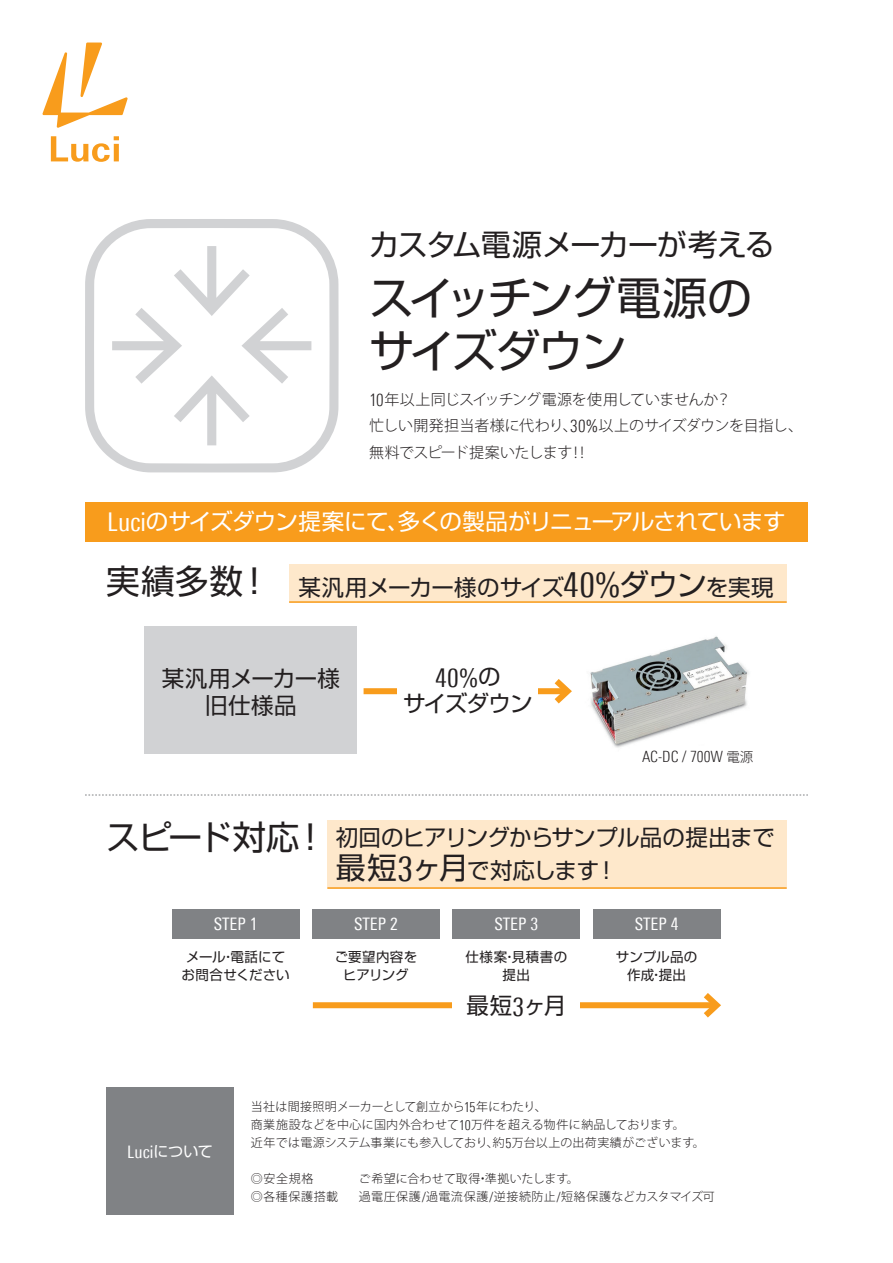
<style>
.page{position:relative;width:893px;height:1263px;background:#fff}
.page>*{position:absolute;margin:0;border:0;box-sizing:border-box;transform-origin:0 0}
.t1{font:45px/52.5px "Shin Go Pro";letter-spacing:-.05em;color:#231f20}
.t2{font:33.75px "Shin Go Pro";color:#231f20}
.t3{font:30px "Shin Go Pro";letter-spacing:-.04em;color:#231f20}
.t4{font:condensed 25.8px "LT Univers";color:#231f20}
.t5{font:22.5px/33.8px "Shin Go Pro";letter-spacing:-.015em;color:#231f20}
.t6{font:22.5px "Shin Go Pro";letter-spacing:-.035em;color:#fff}
.t7{font:22.5px/27px "Shin Go Pro";letter-spacing:.015em;color:#231f20;text-align:center}
.t8{font:condensed 17.25px "LT Univers";color:#fff}
.t9{font:300 condensed 15.45px "LT Univers";color:#231f20}
.t10{font:300 15px/26.2px "Koz Go Pro";letter-spacing:-.025em;color:#231f20}
.t11{font:13.5px/18px "Shin Go Pro";letter-spacing:.02em;color:#231f20;text-align:center}
.t12{font:13.5px/18px "Shin Go Pro";color:#231f20;text-align:center}
.t13{font:13.5px/18px "Shin Go Pro";letter-spacing:.04em;color:#231f20;text-align:center}
.t14{font:300 12px/18px "Koz Go Pro";letter-spacing:.02em;color:#231f20}
.s1{font-family:"LT Univers";font-stretch:condensed;font-size:17.25px}
.s2{font-family:"LT Univers";font-stretch:condensed;font-size:25.8px}
.s3{font-family:"LT Univers";font-stretch:condensed;font-size:34.5px}
.s4{font-size:30px}
.s5{font-family:"Shin Go Pro";font-stretch:normal;font-size:22.5px}
.s6{font-family:"Koz Go Pro";font-stretch:normal;font-size:13.5px}
.s7{font-family:"Shin Go Pro";font-stretch:normal;font-size:15px}
.s8{font-family:"LT Univers";font-stretch:condensed;font-size:13.8px}
</style>
<div class="page">
<svg style="left:85px;top:219px;width:254px;height:253px"></svg>
<img style="left:590px;top:636px;width:159px;height:112px">
<svg style="left:42px;top:43px;width:86px;height:119px"></svg>
<div style="left:145px;top:627px;width:212px;height:127px;background:#d1d2d4"></div>
<div style="left:172px;top:909px;width:127px;height:29px;background:#808285"></div>
<div style="left:312px;top:909px;width:128px;height:29px;background:#808285"></div>
<div style="left:453px;top:909px;width:127px;height:29px;background:#808285"></div>
<div style="left:593px;top:909px;width:127px;height:29px;background:#808285"></div>
<div style="left:313px;top:1002px;width:404px;height:6px;background:#f89c1c"></div>
<svg style="left:697px;top:993px;width:24px;height:25px"></svg>
<div style="left:364px;top:688px;width:203px;height:6px;background:#f89c1c"></div>
<svg style="left:548px;top:679px;width:24px;height:25px"></svg>
<div style="left:453px;top:995px;width:127px;height:22px;background:#fff"></div>
<div style="left:398px;top:665px;width:140px;height:50px;background:#fff"></div>
<div style="left:289px;top:564px;width:498px;height:39px;background:#fee8cb"></div>
<hr style="left:289px;top:601px;width:498px;height:2px;background:#f89c1c">
<div style="left:327px;top:821px;width:460px;height:68px;background:#fee8cb"></div>
<hr style="left:327px;top:887px;width:460px;height:2px;background:#f89c1c">
<div style="left:85px;top:502px;width:723px;height:39px;background:#f89c1c"></div>
<svg style="left:85px;top:795px;width:723px;height:1px"></svg>
<div style="left:106px;top:1087px;width:128px;height:128px;background:#808285"></div>
<h3 class="t3" style="left:369px;top:220px;width:407px">カスタム電源メーカーが考える</h3>
<h1 class="t1" style="left:369px;top:266px;width:385px">スイッチング電源のサイズダウン</h1>
<p class="t10" style="left:369px;top:387px;width:436px"><span class="s1">10</span>年以上同じスイッチング電源を使用していませんか？<br>忙しい開発担当者様に代わり、<span class="s1">30%</span>以上のサイズダウンを目指し、無料でスピード提案いたします‼</p>
<h3 class="t6" style="left:107px;top:503px;width:680px"><span class="s2">Luci</span>のサイズダウン提案にて、多くの製品がリニューアルされています</h3>
<h2 class="t2" style="left:106px;top:554px;width:166px">実績多数！</h2>
<h3 class="t5" style="left:298px;top:568px;width:477px">某汎用メーカー様のサイズ<span class="s3">40%</span><span class="s4">ダウン</span>を実現</h3>
<h3 class="t7" style="left:162px;top:662px;width:180px">某汎用メーカー様旧仕様品</h3>
<h3 class="t4" style="left:435px;top:662px;width:67px">40%<span class="s5">の</span></h3>
<h3 class="t5" style="left:403px;top:684px;width:131px">サイズダウン</h3>
<p class="t9" style="left:642px;top:748px;width:113px">AC-DC / 700W <span class="s6">電源</span></p>
<h2 class="t2" style="left:106px;top:810px;width:223px">スピード対応！</h2>
<h3 class="t8" style="left:214px;top:914px;width:45px">STEP 1</h3>
<p class="t12" style="left:182px;top:946px;width:110px">メール・電話にてお問合せください</p>
<h3 class="t5" style="left:336px;top:817px;width:440px">初回のヒアリングからサンプル品の提出まで<span class="s4">最短</span><span class="s3">3</span><span class="s4">ヶ月</span>で対応します！</h3>
<h3 class="t8" style="left:354px;top:914px;width:45px">STEP 2</h3>
<p class="t11" style="left:335px;top:946px;width:84px">ご要望内容をヒアリング</p>
<h3 class="t8" style="left:494px;top:914px;width:45px">STEP 3</h3>
<p class="t13" style="left:465px;top:946px;width:103px">仕様案・見積書の提出</p>
<h3 class="t5" style="left:466px;top:986px;width:101px">最短<span class="s2">3</span>ヶ月</h3>
<h3 class="t8" style="left:635px;top:914px;width:45px">STEP 4</h3>
<p class="t11" style="left:616px;top:946px;width:83px">サンプル品の作成・提出</p>
<h3 class="t8" style="left:127px;top:1142px;width:87px">Luci<span class="s7">について</span></h3>
<p class="t14" style="left:251px;top:1097px;width:456px">当社は間接照明メーカーとして創立から<span class="s8">15</span>年にわたり、<br>商業施設などを中心に国内外合わせて<span class="s8">10</span>万件を超える物件に納品しております。<br>近年では電源システム事業にも参入しており、約<span class="s8">5</span>万台以上の出荷実績がございます。</p>
<p class="t14" style="left:251px;top:1169px;width:64px">◎安全規格</p>
<p class="t14" style="left:359px;top:1169px;width:222px">ご希望に合わせて取得・準拠いたします。</p>
<p class="t14" style="left:251px;top:1187px;width:89px">◎各種保護搭載</p>
<p class="t14" style="left:359px;top:1187px;width:357px">過電圧保護<span class="s8">/</span>過電流保護<span class="s8">/</span>逆接続防止<span class="s8">/</span>短絡保護などカスタマイズ可</p>
</div>
